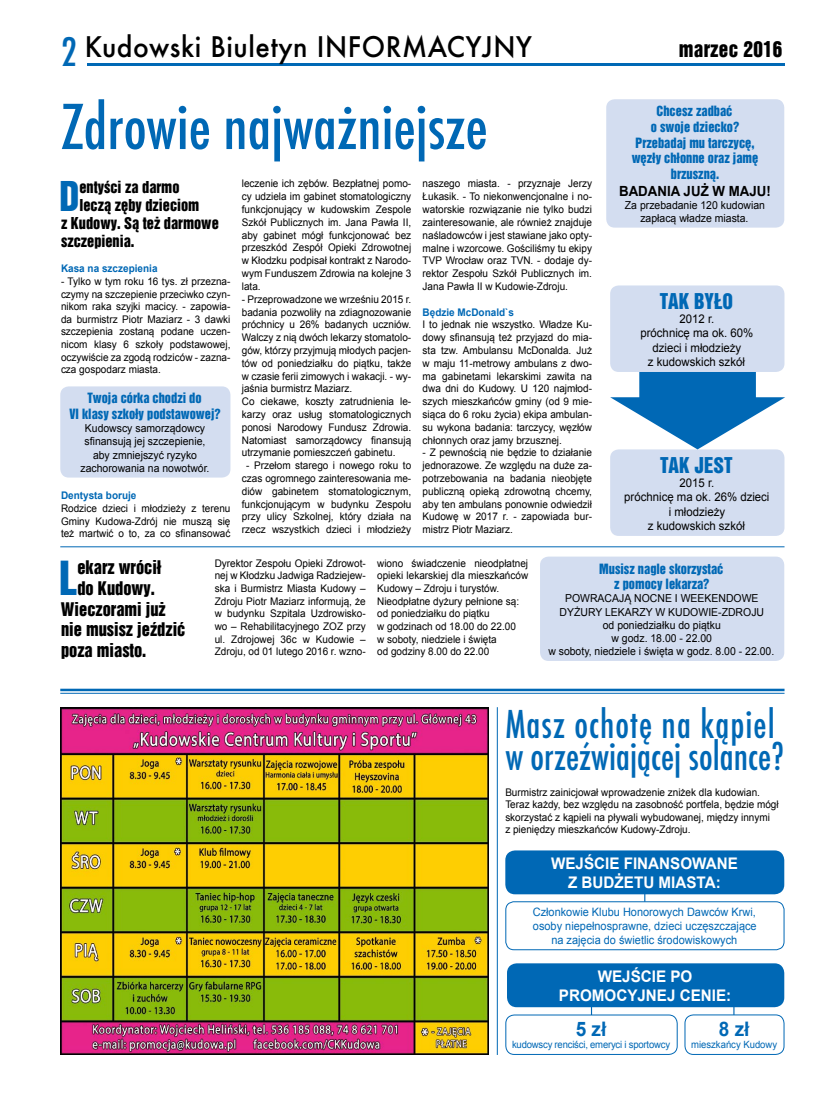
<style>
.page{position:relative;width:820px;height:1106px;background:#fff}
.page>*{position:absolute;margin:0;border:0;box-sizing:border-box;transform-origin:0 0}
.t1{font:500 condensed 60px "Futura";color:#0068b5}
.t2{font:43.1px "Switzerland Inserat";color:#0068b5;scale:.95 1}
.t3{font:37.7px "Switzerland Inserat";color:#0068b5;scale:.95 1}
.t4{font:500 condensed 37.2px/32.6px "Futura";color:#0068b5;scale:.95 1}
.t5{font:500 27.6px "Futura";letter-spacing:.02em;color:#000;scale:.95 1}
.t6{font:20px "Switzerland Inserat";color:#0068b5;scale:.95 1}
.t7{font:20px "Switzerland Inserat";letter-spacing:.015em;color:#000;scale:.95 1}
.t8{font:700 20px "Arial";color:#0068b5;scale:.95 1}
.t9{font:17.2px "Switzerland Inserat";color:#000;scale:.95 1}
.t10{font:700 16px/19.2px "Arial";color:#fff;text-align:center;scale:.95 1}
.t11{font:15.1px "Switzerland Inserat";color:#000;scale:.95 1}
.t12{font:700 14px "Arial";color:#000;scale:.95 1}
.t13{font:13px/15.6px "Switzerland Inserat";color:#0068b5;text-align:center;scale:.95 1}
.t14{font:12px/14.4px "Arial";color:#000;text-align:center;scale:.95 1}
.t15{font:11.5px/13.8px "Arial";color:#0068b5;text-align:center;scale:.95 1}
.t16{font:11px/13.2px "Arial";color:#000;text-align:center;scale:.95 1}
.t17{font:10.5px/12.8px "Arial";color:#000;text-align:justify;scale:.95 1}
.t18{font:700 10.5px "Arial";color:#0068b5;scale:.95 1}
.t19{font:10px "Arial";letter-spacing:-.02em;color:#0068b5;scale:.95 1}
.t20{font:10px "Arial";color:#0068b5;scale:.95 1}
.s1{font-stretch:condensed;font-size:38.1px;color:#0068b5}
</style>
<div class="page">
<hr style="left:644px;top:884px;width:1px;height:36px;background:#0068b5">
<hr style="left:590px;top:984px;width:2px;height:37px;background:#0068b5">
<hr style="left:733px;top:998px;width:1px;height:36px;background:#0068b5">
<hr style="left:86px;top:63px;width:698px;height:3px;background:#0068b5">
<hr style="left:60px;top:688px;width:724px;height:3px;background:#0068b5">
<hr style="left:60px;top:693px;width:724px;height:1px;background:#0068b5">
<hr style="left:60px;top:546px;width:724px;height:1px;background:#0068b5">
<hr style="left:496px;top:707px;width:1px;height:347px;background:#0068b5">
<div style="left:60px;top:386px;width:170px;height:91px;background:#d3ddf0;border-radius:9px"></div>
<div style="left:540px;top:556px;width:244px;height:105px;background:#d3ddf0;border-radius:9px"></div>
<div style="left:606px;top:99px;width:178px;height:129px;background:#d3ddf0;border-radius:9px"></div>
<div style="left:610px;top:449px;width:174px;height:87px;background:#d3ddf0;border-radius:9px"></div>
<svg style="left:610px;top:372px;width:174px;height:77px"></svg>
<div style="left:610px;top:285px;width:174px;height:87px;background:#d3ddf0;border-radius:9px"></div>
<div style="left:507px;top:963px;width:277px;height:44px;background:#0068b5;border-radius:10px"></div>
<div style="left:505px;top:850px;width:279px;height:44px;background:#0068b5;border-radius:10px"></div>
<div style="left:505px;top:1015px;width:172px;height:39px;background:#fff;border-radius:9px"></div>
<div style="left:505px;top:1014px;width:172px;height:40px;border:1px solid #0068b5;border-radius:9px"></div>
<div style="left:684px;top:1014px;width:99px;height:40px;background:#fff;border-radius:9px"></div>
<div style="left:684px;top:1014px;width:100px;height:40px;border:1px solid #0068b5;border-radius:9px"></div>
<div style="left:505px;top:901px;width:278px;height:48px;background:#fff;border-radius:8px"></div>
<div style="left:505px;top:901px;width:279px;height:49px;border:1px solid #0068b5;border-radius:8px"></div>
<img style="left:60px;top:707px;width:428px;height:347px">
<h3 class="t5" style="left:61px;top:28px;width:497px"><span class="s1">2</span> Kudowski Biuletyn INFORMACYJNY</h3>
<h3 class="t7" style="left:678px;top:36px;width:111px">marzec 2016</h3>
<h1 class="t1" style="left:61px;top:88px;width:428px">Zdrowie najważniejsze</h1>
<h3 class="t3" style="left:59px;top:173px;width:22px">D</h3>
<h3 class="t11" style="left:79px;top:178px;width:107px">entyści za darmo</h3>
<h3 class="t11" style="left:79px;top:196px;width:128px">leczą zęby dzieciom</h3>
<h3 class="t11" style="left:61px;top:214px;width:167px">z Kudowy. Są też darmowe</h3>
<h3 class="t11" style="left:61px;top:232px;width:79px">szczepienia.</h3>
<p class="t18" style="left:61px;top:262px;width:103px">Kasa na szczepienia</p>
<p class="t17" style="left:61px;top:275px;width:180px">- Tylko w tym roku 16 tys. zł przezna&shy;czymy na szczepienie przeciwko czyn&shy;nikom raka szyjki macicy. - zapowia&shy;da burmistrz Piotr Maziarz - 3 dawki szczepienia zostaną podane uczen&shy;nicom klasy 6 szkoły podstawowej, oczywiście za zgodą rodziców - zazna&shy;cza gospodarz miasta.</p>
<p class="t13" style="left:69px;top:390px;width:161px">Twoja córka chodzi do<br>VI klasy szkoły podstawowej?</p>
<p class="t16" style="left:80px;top:422px;width:137px">Kudowscy samorządowcy sfinansują jej szczepienie, aby zmniejszyć ryzyko zachorowania na nowotwór.</p>
<p class="t18" style="left:61px;top:489px;width:81px">Dentysta boruje</p>
<p class="t17" style="left:61px;top:502px;width:180px">Rodzice dzieci i młodzieży z terenu Gminy Kudowa-Zdrój nie muszą się też martwić o to, za co sfinansować</p>
<p class="t17" style="left:242px;top:177px;width:180px">leczenie ich zębów. Bezpłatnej pomo&shy;cy udziela im gabinet stomatologiczny funkcjonujący w kudowskim Zespole Szkół Publicznych im. Jana Pawła II, aby gabinet mógł funkcjonować bez przeszkód Zespół Opieki Zdrowotnej w Kłodzku podpisał kontrakt z Narodo&shy;wym Funduszem Zdrowia na kolejne 3 lata.</p>
<p class="t17" style="left:242px;top:293px;width:180px;text-align:left">- Przeprowadzone we wrześniu 2015 r. badania pozwoliły na zdiagnozowanie próchnicy u 26% badanych uczniów.<br>Walczy z nią dwóch lekarzy stomatolo&shy;gów, którzy przyjmują młodych pacjen&shy;tów od poniedziałku do piątku, także w czasie ferii zimowych i wakacji. - wy&shy;jaśnia burmistrz Maziarz.<br>Co ciekawe, koszty zatrudnienia le&shy;karzy oraz usług stomatologicznych ponosi Narodowy Fundusz Zdrowia.<br>Natomiast samorządowcy finansują utrzymanie pomieszczeń gabinetu.</p>
<p class="t17" style="left:242px;top:459px;width:180px;text-align:center">- Przełom starego i nowego roku to czas ogromnego zainteresowania me&shy;diów gabinetem stomatologicznym, funkcjonującym w budynku Zespołu przy ulicy Szkolnej, który działa na rzecz wszystkich dzieci i młodzieży</p>
<p class="t17" style="left:422px;top:177px;width:180px">naszego miasta. - przyznaje Jerzy Łukasik. - To niekonwencjonalne i no&shy;watorskie rozwiązanie nie tylko budzi zainteresowanie, ale również znajduje naśladowców i jest stawiane jako opty&shy;malne i wzorcowe. Gościliśmy tu ekipy TVP Wrocław oraz TVN. - dodaje dy&shy;rektor Zespołu Szkół Publicznych im.<br>Jana Pawła II w Kudowie-Zdroju.</p>
<p class="t18" style="left:422px;top:305px;width:98px">Będzie McDonald`s</p>
<p class="t17" style="left:422px;top:318px;width:180px">I to jednak nie wszystko. Władze Ku&shy;dowy sfinansują też przyjazd do mia&shy;sta tzw. Ambulansu McDonalda. Już w maju 11-metrowy ambulans z dwo&shy;ma gabinetami lekarskimi zawita na dwa dni do Kudowy. U 120 najmłod&shy;szych mieszkańców gminy (od 9 mie&shy;siąca do 6 roku życia) ekipa ambulan&shy;su wykona badania: tarczycy, węzłów chłonnych oraz jamy brzusznej.</p>
<p class="t17" style="left:422px;top:446px;width:180px">- Z pewnością nie będzie to działanie jednorazowe. Ze względu na duże za&shy;potrzebowania na badania nieobjęte publiczną opieką zdrowotną chcemy, aby ten ambulans ponownie odwiedził Kudowę w 2017 r. - zapowiada bur&shy;mistrz Piotr Maziarz.</p>
<p class="t13" style="left:631px;top:103px;width:135px">Chcesz zadbać<br>o swoje dziecko?<br>Przebadaj mu tarczycę, węzły chłonne oraz jamę brzuszną.</p>
<h3 class="t12" style="left:618px;top:181px;width:161px">BADANIA JUŻ W MAJU!</h3>
<p class="t16" style="left:624px;top:198px;width:149px">Za przebadanie 120 kudowian zapłacą władze miasta.</p>
<h3 class="t6" style="left:659px;top:288px;width:79px">TAK BYŁO</h3>
<p class="t14" style="left:640px;top:312px;width:120px">2012 r.<br>próchnicę ma ok. 60% dzieci i młodzieży<br>z kudowskich szkół</p>
<h3 class="t6" style="left:660px;top:452px;width:78px">TAK JEST</h3>
<p class="t14" style="left:624px;top:476px;width:154px">2015 r.<br>próchnicę ma ok. 26% dzieci i młodzieży<br>z kudowskich szkół</p>
<h2 class="t2" style="left:59px;top:551px;width:21px">L</h2>
<h3 class="t9" style="left:77px;top:556px;width:90px">ekarz wrócił</h3>
<h3 class="t9" style="left:77px;top:577px;width:83px">do Kudowy.</h3>
<h3 class="t9" style="left:61px;top:598px;width:112px">Wieczorami już</h3>
<h3 class="t9" style="left:61px;top:618px;width:132px">nie musisz jeździć</h3>
<h3 class="t9" style="left:61px;top:639px;width:91px">poza miasto.</h3>
<p class="t17" style="left:215px;top:557px;width:160px">Dyrektor Zespołu Opieki Zdrowot&shy;nej w Kłodzku Jadwiga Radziejew&shy;ska i Burmistrz Miasta Kudowy – Zdroju Piotr Maziarz informują, że w budynku Szpitala Uzdrowisko&shy;wo – Rehabilitacyjnego ZOZ przy ul. Zdrojowej 36c w Kudowie – Zdroju, od 01 lutego 2016 r. wzno-</p>
<p class="t17" style="left:377px;top:557px;width:160px;text-align:left">wiono świadczenie nieodpłatnej opieki lekarskiej dla mieszkańców<br>Kudowy – Zdroju i turystów.<br>Nieodpłatne dyżury pełnione są: od poniedziałku do piątku<br>w godzinach od 18.00 do 22.00<br>w soboty, niedziele i święta<br>od godziny 8.00 do 22.00</p>
<p class="t13" style="left:599px;top:560px;width:132px">Musisz nagle skorzystać z pomocy lekarza?</p>
<p class="t16" style="left:548px;top:592px;width:239px">POWRACAJĄ NOCNE I WEEKENDOWE<br>DYŻURY LEKARZY W KUDOWIE-ZDROJU<br>od poniedziałku do piątku<br>w godz. 18.00 - 22.00<br>w soboty, niedziele i święta w godz. 8.00 - 22.00.</p>
<h3 class="t4" style="left:505px;top:707px;width:295px">Masz ochotę na kąpiel w orzeźwiającej solance?</h3>
<p class="t17" style="left:505px;top:785px;width:289px;text-align:left">Burmistrz zainicjował wprowadzenie zniżek dla kudowian.<br>Teraz każdy, bez względu na zasobność portfela, będzie mógł skorzystać z kąpieli na pływali wybudowanej, między innymi<br>z pieniędzy mieszkańców Kudowy-Zdroju.</p>
<h3 class="t10" style="left:551px;top:854px;width:198px">WEJŚCIE FINANSOWANE<br>Z BUDŻETU MIASTA:</h3>
<p class="t15" style="left:532px;top:905px;width:237px">Członkowie Klubu Honorowych Dawców Krwi, osoby niepełnosprawne, dzieci uczęszczające na zajęcia do świetlic środowiskowych</p>
<h3 class="t10" style="left:558px;top:966px;width:183px">WEJŚCIE PO<br>PROMOCYJNEJ CENIE:</h3>
<h3 class="t8" style="left:575px;top:1015px;width:34px">5 zł</h3>
<p class="t19" style="left:512px;top:1037px;width:168px">kudowscy renciści, emeryci i sportowcy</p>
<h3 class="t8" style="left:718px;top:1015px;width:34px">8 zł</h3>
<p class="t20" style="left:691px;top:1037px;width:92px">mieszkańcy Kudowy</p>
</div>
